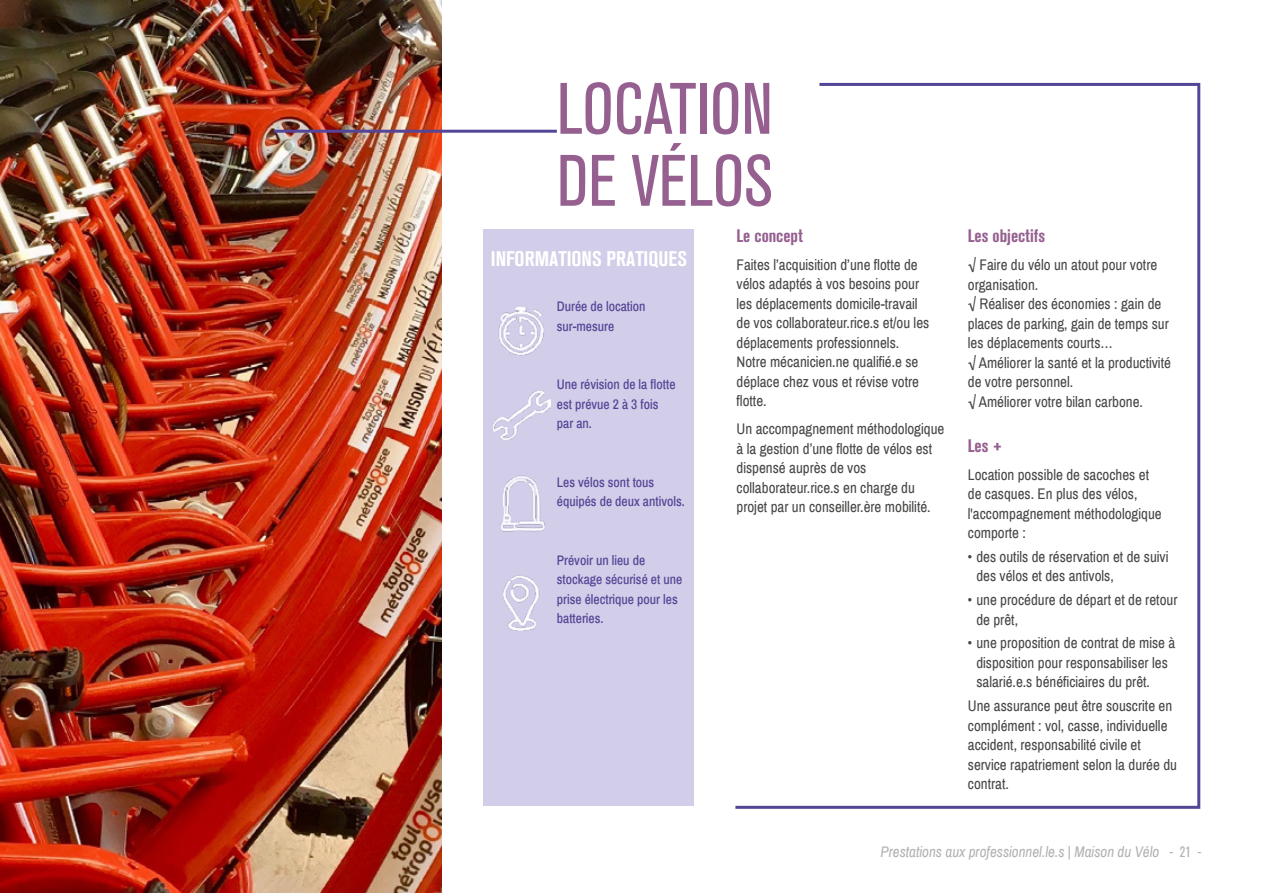
<style>
.page{position:relative;width:1263px;height:893px;background:#fff}
.page>*{position:absolute;margin:0;border:0;box-sizing:border-box;transform-origin:0 0}
.t1{font:condensed 72px/72px "Akzidenz Grotesk BQ";color:#955f90}
.t2{font:700 condensed 21px "Akzidenz Grotesk BQ";color:#fff}
.t3{font:700 condensed 18px "Akzidenz Grotesk BQ";color:#955f90}
.t4{font:15px/19.5px "Archivo Narrow";color:#474746}
.t5{font:italic 15px "Archivo Narrow";color:#b3b2b2}
.t6{font:500 13.5px/19.5px "Archivo Narrow";color:#554596}
.s1{font-family:"Akzidenz Grotesk BQ";font-style:normal;font-stretch:condensed}
</style>
<div class="page">
<svg style="left:735px;top:82px;width:466px;height:727px"></svg>
<div style="left:484px;top:229px;width:210px;height:577px;background:#d2cde8"></div>
<img style="left:492px;top:391px;width:59px;height:49px">
<img style="left:498px;top:307px;width:46px;height:49px">
<img style="left:503px;top:575px;width:37px;height:56px">
<img style="left:0;top:0;width:441px;height:893px">
<hr style="left:274px;top:130px;width:283px;height:3px;background:#554596">
<img style="left:500px;top:475px;width:45px;height:57px">
<h1 class="t1" style="left:557px;top:74px;width:217px">LOCATION<br>DE VÉLOS</h1>
<p class="t3" style="left:736px;top:225px;width:68px">Le concept</p>
<p class="t4" style="left:736px;top:255px;width:194px">Faites l’acquisition d’une flotte de vélos adaptés à vos besoins pour les déplacements domicile-travail de vos collaborateur.rice.s et/ou les déplacements professionnels.<br>Notre mécanicien.ne qualifié.e se déplace chez vous et révise votre flotte.</p>
<p class="t4" style="left:736px;top:419px;width:209px">Un accompagnement méthodologique à la gestion d’une flotte de vélos est dispensé auprès de vos collaborateur.rice.s en charge du projet par un conseiller.ère mobilité.</p>
<h2 class="t2" style="left:491px;top:246px;width:197px">INFORMATIONS PRATIQUES</h2>
<p class="t6" style="left:557px;top:297px;width:90px">Durée de location sur-mesure</p>
<p class="t6" style="left:557px;top:375px;width:120px">Une révision de la flotte est prévue 2 à 3 fois par an.</p>
<p class="t6" style="left:557px;top:472px;width:130px">Les vélos sont tous équipés de deux antivols.</p>
<p class="t6" style="left:557px;top:550px;width:127px">Prévoir un lieu de stockage sécurisé et une prise électrique pour les batteries.</p>
<p class="t3" style="left:968px;top:225px;width:79px">Les objectifs</p>
<p class="t4" style="left:968px;top:255px;width:205px">√ Faire du vélo un atout pour votre organisation.<br>√ Réaliser des économies : gain de places de parking, gain de temps sur les déplacements courts…<br>√ Améliorer la santé et la productivité de votre personnel.<br>√ Améliorer votre bilan carbone.</p>
<p class="t3" style="left:968px;top:435px;width:36px">Les +</p>
<p class="t4" style="left:968px;top:465px;width:195px">Location possible de sacoches et de casques. En plus des vélos, l'accompagnement méthodologique comporte :</p>
<p class="t4" style="left:976px;top:547px;width:194px;text-indent:-9px">• des outils de réservation et de suivi des vélos et des antivols,</p>
<p class="t4" style="left:976px;top:590px;width:203px;text-indent:-9px">• une procédure de départ et de retour de prêt,</p>
<p class="t4" style="left:976px;top:634px;width:200px;text-indent:-9px">• une proposition de contrat de mise à disposition pour responsabiliser les salarié.e.s bénéficiaires du prêt.</p>
<p class="t4" style="left:968px;top:696px;width:211px">Une assurance peut être souscrite en complément : vol, casse, individuelle accident, responsabilité civile et service rapatriement selon la durée du contrat.</p>
<p class="t5" style="left:880px;top:843px;width:322px">Prestations aux professionnel.le.s | Maison du Vélo <span class="s1">- 21 -</span></p>
</div>
